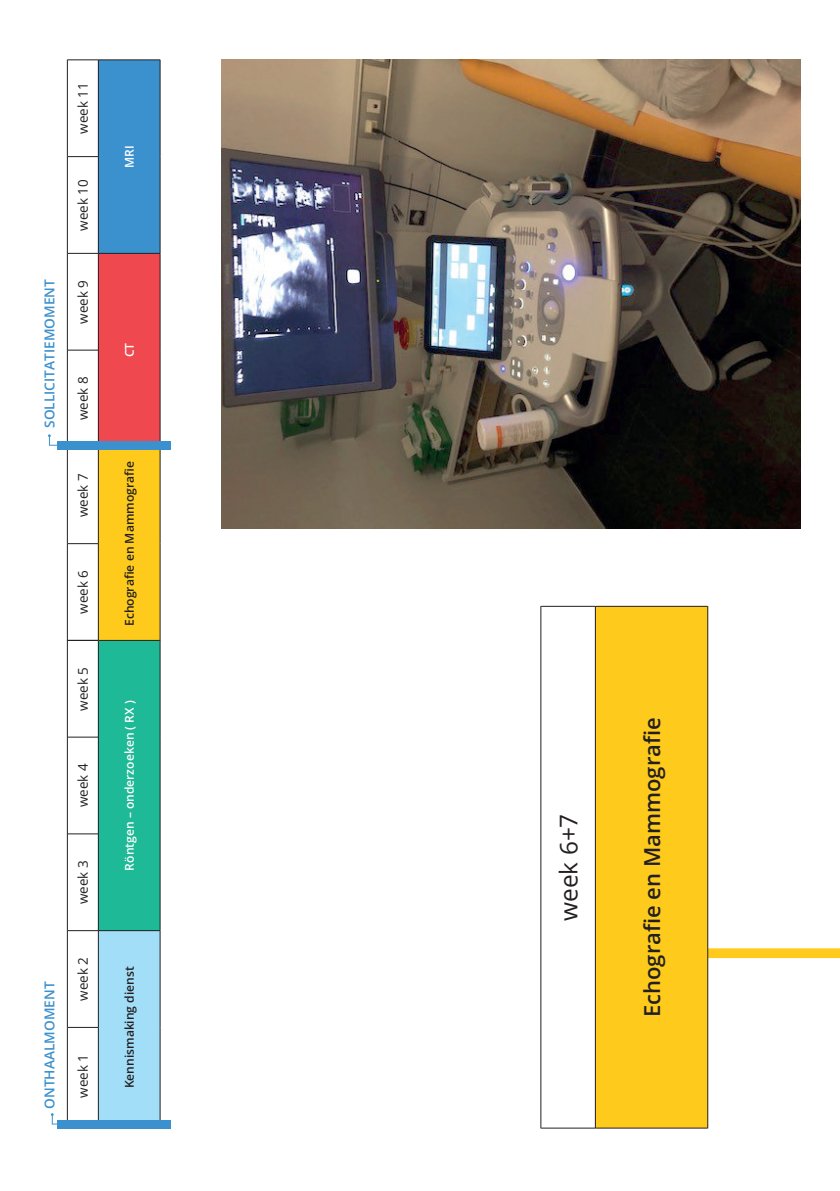
<style>
.page{position:relative;width:840px;height:1191px;background:#fff}
.page>*{position:absolute;margin:0;border:0;box-sizing:border-box;transform-origin:0 0}
.t1{font:24.4px "Open Sans";color:#231f20}
.t2{font:600 22px "Open Sans";color:#231f20}
.t3{font:600 13.6px "Open Sans";color:#3b91ce}
.t4{font:13.4px "Open Sans";color:#231f20}
.t5{font:600 12px "Open Sans";color:#231f20}
.t6{font:600 12px "Open Sans";color:#fff}
</style>
<div class="page">
<div style="left:663px;top:948px;width:176px;height:10px;background:#fecb1d"></div>
<div style="left:595px;top:606px;width:112px;height:522px;background:#fecb1d"></div>
<hr style="left:540px;top:606px;width:1px;height:522px;background:#231f20">
<hr style="left:541px;top:1127px;width:53px;height:1px;background:#231f20">
<hr style="left:541px;top:606px;width:53px;height:1px;background:#231f20">
<hr style="left:594px;top:606px;width:1px;height:522px;background:#231f20">
<hr style="left:595px;top:1127px;width:112px;height:1px;background:#231f20">
<hr style="left:595px;top:606px;width:112px;height:1px;background:#231f20">
<hr style="left:707px;top:606px;width:1px;height:522px;background:#231f20">
<img style="left:221px;top:60px;width:578px;height:468px">
<svg style="left:48px;top:434px;width:25px;height:12px"></svg>
<svg style="left:51px;top:1113px;width:16px;height:11px"></svg>
<div style="left:98px;top:930px;width:62px;height:194px;background:#a2def8"></div>
<div style="left:98px;top:640px;width:62px;height:290px;background:#1eb996"></div>
<hr style="left:67px;top:1027px;width:1px;height:97px;background:#231f20">
<hr style="left:67px;top:930px;width:1px;height:97px;background:#231f20">
<hr style="left:67px;top:1027px;width:31px;height:1px;background:#231f20">
<hr style="left:67px;top:834px;width:1px;height:96px;background:#231f20">
<hr style="left:67px;top:930px;width:31px;height:1px;background:#231f20">
<hr style="left:67px;top:737px;width:1px;height:97px;background:#231f20">
<hr style="left:67px;top:833px;width:31px;height:1px;background:#231f20">
<hr style="left:67px;top:640px;width:1px;height:97px;background:#231f20">
<hr style="left:67px;top:737px;width:31px;height:1px;background:#231f20">
<hr style="left:98px;top:1027px;width:1px;height:97px;background:#231f20">
<hr style="left:98px;top:930px;width:1px;height:97px;background:#231f20">
<hr style="left:98px;top:834px;width:1px;height:96px;background:#231f20">
<hr style="left:98px;top:930px;width:62px;height:1px;background:#231f20">
<hr style="left:98px;top:737px;width:1px;height:97px;background:#231f20">
<hr style="left:98px;top:640px;width:1px;height:97px;background:#231f20">
<hr style="left:160px;top:1027px;width:1px;height:97px;background:#231f20">
<hr style="left:160px;top:930px;width:1px;height:97px;background:#231f20">
<hr style="left:160px;top:834px;width:1px;height:96px;background:#231f20">
<hr style="left:160px;top:737px;width:1px;height:97px;background:#231f20">
<hr style="left:160px;top:640px;width:1px;height:97px;background:#231f20">
<div style="left:57px;top:1120px;width:114px;height:8px;background:#3b91ce"></div>
<div style="left:98px;top:447px;width:62px;height:193px;background:#fecb1d"></div>
<div style="left:98px;top:253px;width:62px;height:194px;background:#ef484e"></div>
<div style="left:98px;top:60px;width:62px;height:193px;background:#3b91ce"></div>
<hr style="left:67px;top:543px;width:1px;height:97px;background:#231f20">
<hr style="left:67px;top:640px;width:31px;height:1px;background:#231f20">
<hr style="left:67px;top:447px;width:1px;height:96px;background:#231f20">
<hr style="left:67px;top:543px;width:31px;height:1px;background:#231f20">
<hr style="left:67px;top:350px;width:1px;height:97px;background:#231f20">
<hr style="left:67px;top:253px;width:1px;height:97px;background:#231f20">
<hr style="left:67px;top:350px;width:31px;height:1px;background:#231f20">
<hr style="left:67px;top:157px;width:1px;height:96px;background:#231f20">
<hr style="left:67px;top:253px;width:31px;height:1px;background:#231f20">
<hr style="left:67px;top:60px;width:1px;height:97px;background:#231f20">
<hr style="left:67px;top:156px;width:31px;height:1px;background:#231f20">
<hr style="left:67px;top:59px;width:31px;height:1px;background:#231f20">
<hr style="left:98px;top:543px;width:1px;height:97px;background:#231f20">
<hr style="left:98px;top:640px;width:62px;height:1px;background:#231f20">
<hr style="left:98px;top:447px;width:1px;height:96px;background:#231f20">
<hr style="left:98px;top:253px;width:1px;height:97px;background:#231f20">
<hr style="left:98px;top:157px;width:1px;height:96px;background:#231f20">
<hr style="left:98px;top:253px;width:62px;height:1px;background:#231f20">
<hr style="left:98px;top:60px;width:1px;height:97px;background:#231f20">
<hr style="left:98px;top:59px;width:62px;height:1px;background:#231f20">
<hr style="left:160px;top:543px;width:1px;height:97px;background:#231f20">
<hr style="left:160px;top:447px;width:1px;height:96px;background:#231f20">
<hr style="left:160px;top:157px;width:1px;height:96px;background:#231f20">
<hr style="left:160px;top:60px;width:1px;height:97px;background:#231f20">
<hr style="left:98px;top:350px;width:1px;height:97px;background:#231f20">
<hr style="left:160px;top:350px;width:1px;height:97px;background:#231f20">
<hr style="left:160px;top:253px;width:1px;height:97px;background:#231f20">
<div style="left:57px;top:442px;width:114px;height:8px;background:#3b91ce"></div>
<p class="t3" style="left:40px;top:428px;width:150px;rotate:-90deg">SOLLICITATIEMOMENT</p>
<p class="t3" style="left:40px;top:1108px;width:128px;rotate:-90deg">ONTHAALMOMENT</p>
<p class="t4" style="left:74px;top:134px;width:53px;rotate:-90deg">week 11</p>
<p class="t4" style="left:74px;top:231px;width:53px;rotate:-90deg">week 10</p>
<p class="t4" style="left:74px;top:323px;width:45px;rotate:-90deg">week 9</p>
<p class="t4" style="left:74px;top:420px;width:45px;rotate:-90deg">week 8</p>
<p class="t4" style="left:74px;top:517px;width:45px;rotate:-90deg">week 7</p>
<p class="t4" style="left:74px;top:614px;width:45px;rotate:-90deg">week 6</p>
<p class="t4" style="left:74px;top:710px;width:45px;rotate:-90deg">week 5</p>
<p class="t4" style="left:74px;top:807px;width:45px;rotate:-90deg">week 4</p>
<p class="t4" style="left:74px;top:904px;width:45px;rotate:-90deg">week 3</p>
<p class="t4" style="left:74px;top:1000px;width:45px;rotate:-90deg">week 2</p>
<p class="t4" style="left:74px;top:1097px;width:45px;rotate:-90deg">week 1</p>
<p class="t6" style="left:121px;top:168px;width:24px;rotate:-90deg">MRI</p>
<p class="t6" style="left:121px;top:357px;width:16px;rotate:-90deg">CT</p>
<p class="t5" style="left:121px;top:626px;width:166px;rotate:-90deg">Echografie en Mammografie</p>
<p class="t6" style="left:121px;top:870px;width:172px;rotate:-90deg">Röntgen – onderzoeken ( RX )</p>
<p class="t5" style="left:121px;top:1088px;width:123px;rotate:-90deg">Kennismaking dienst</p>
<h1 class="t1" style="left:551px;top:921px;width:109px;rotate:-90deg">week 6+7</h1>
<h2 class="t2" style="left:636px;top:1017px;width:301px;rotate:-90deg">Echografie en Mammografie</h2>
</div>
